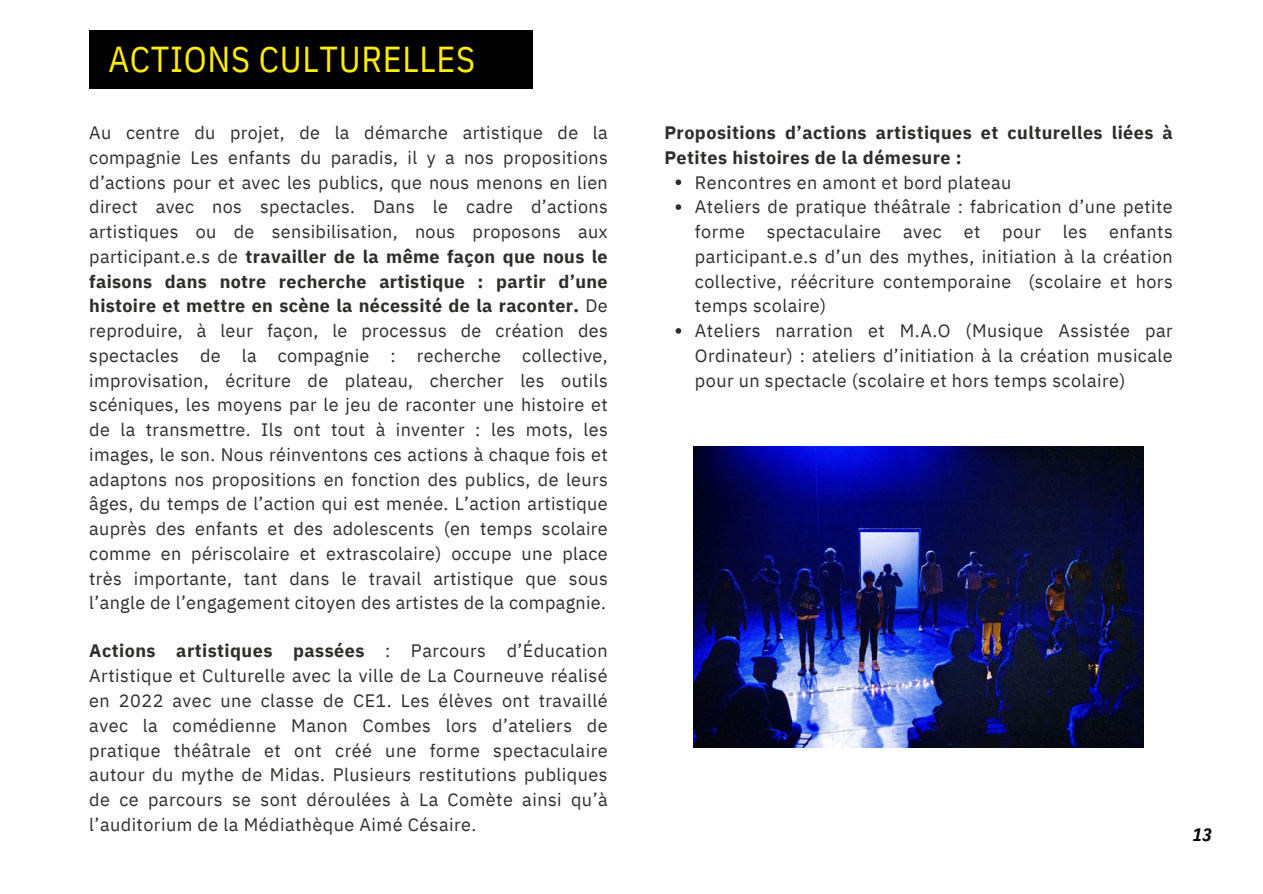
<style>
.page{position:relative;width:1263px;height:894px;background:#fff}
.page>*{position:absolute;margin:0;border:0;box-sizing:border-box;transform-origin:0 0}
.t1{font:36px "IBM Plex Sans Cond";letter-spacing:.02em;color:#ffed00}
.t2{font:18px/24.8px "IBM Plex Sans";letter-spacing:.025em;color:#2d2d2c;text-align:justify}
.t3{font:700 18px/24.8px "IBM Plex Sans";letter-spacing:.025em;color:#2d2d2c}
.t4{font:italic 700 18px "IBM Plex Sans Cond";color:#000}
.s1{font-weight:700}
</style>
<div class="page">
<img style="left:694px;top:446px;width:450px;height:301px">
<div style="left:89px;top:31px;width:443px;height:58px;background:#000"></div>
<svg style="left:676px;top:179px;width:5px;height:6px"></svg>
<svg style="left:676px;top:204px;width:5px;height:6px"></svg>
<svg style="left:676px;top:328px;width:5px;height:5px"></svg>
<p class="t1" style="left:108px;top:35px;width:368px">ACTIONS CULTURELLES</p>
<p class="t2" style="left:89px;top:120px;width:520px">Au centre du projet, de la démarche artistique de la compagnie Les enfants du paradis, il y a nos propositions d’actions pour et avec les publics, que nous menons en lien direct avec nos spectacles. Dans le cadre d’actions artistiques ou de sensibilisation, nous proposons aux participant.e.s de <span class="s1">travailler de la même façon que nous le faisons dans notre recherche artistique : partir d’une histoire et mettre en scène la nécessité de la raconter.</span> De reproduire, à leur façon, le processus de création des spectacles de la compagnie : recherche collective, improvisation, écriture de plateau, chercher les outils scéniques, les moyens par le jeu de raconter une histoire et de la transmettre. Ils ont tout à inventer : les mots, les images, le son. Nous réinventons ces actions à chaque fois et adaptons nos propositions en fonction des publics, de leurs âges, du temps de l’action qui est menée. L’action artistique auprès des enfants et des adolescents (en temps scolaire comme en périscolaire et extrascolaire) occupe une place très importante, tant dans le travail artistique que sous l’angle de l’engagement citoyen des artistes de la compagnie.</p>
<p class="t2" style="left:89px;top:638px;width:520px"><span class="s1">Actions artistiques passées</span> : Parcours d’Éducation Artistique et Culturelle avec la ville de La Courneuve réalisé en 2022 avec une classe de CE1. Les élèves ont travaillé avec la comédienne Manon Combes lors d’ateliers de pratique théâtrale et ont créé une forme spectaculaire autour du mythe de Midas. Plusieurs restitutions publiques de ce parcours se sont déroulées à La Comète ainsi qu’à l’auditorium de la Médiathèque Aimé Césaire.</p>
<p class="t3" style="left:664px;top:120px;width:510px">Propositions d’actions artistiques et culturelles liées à<br>Petites histoires de la démesure :</p>
<p class="t2" style="left:695px;top:169px;width:318px">Rencontres en amont et bord plateau</p>
<p class="t2" style="left:695px;top:194px;width:479px">Ateliers de pratique théâtrale : fabrication d’une petite forme spectaculaire avec et pour les enfants participant.e.s d’un des mythes, initiation à la création collective, réécriture contemporaine (scolaire et hors temps scolaire)</p>
<p class="t2" style="left:695px;top:318px;width:479px">Ateliers narration et M.A.O (Musique Assistée par Ordinateur) : ateliers d’initiation à la création musicale pour un spectacle (scolaire et hors temps scolaire)</p>
<p class="t4" style="left:1192px;top:822px;width:21px">13</p>
</div>
